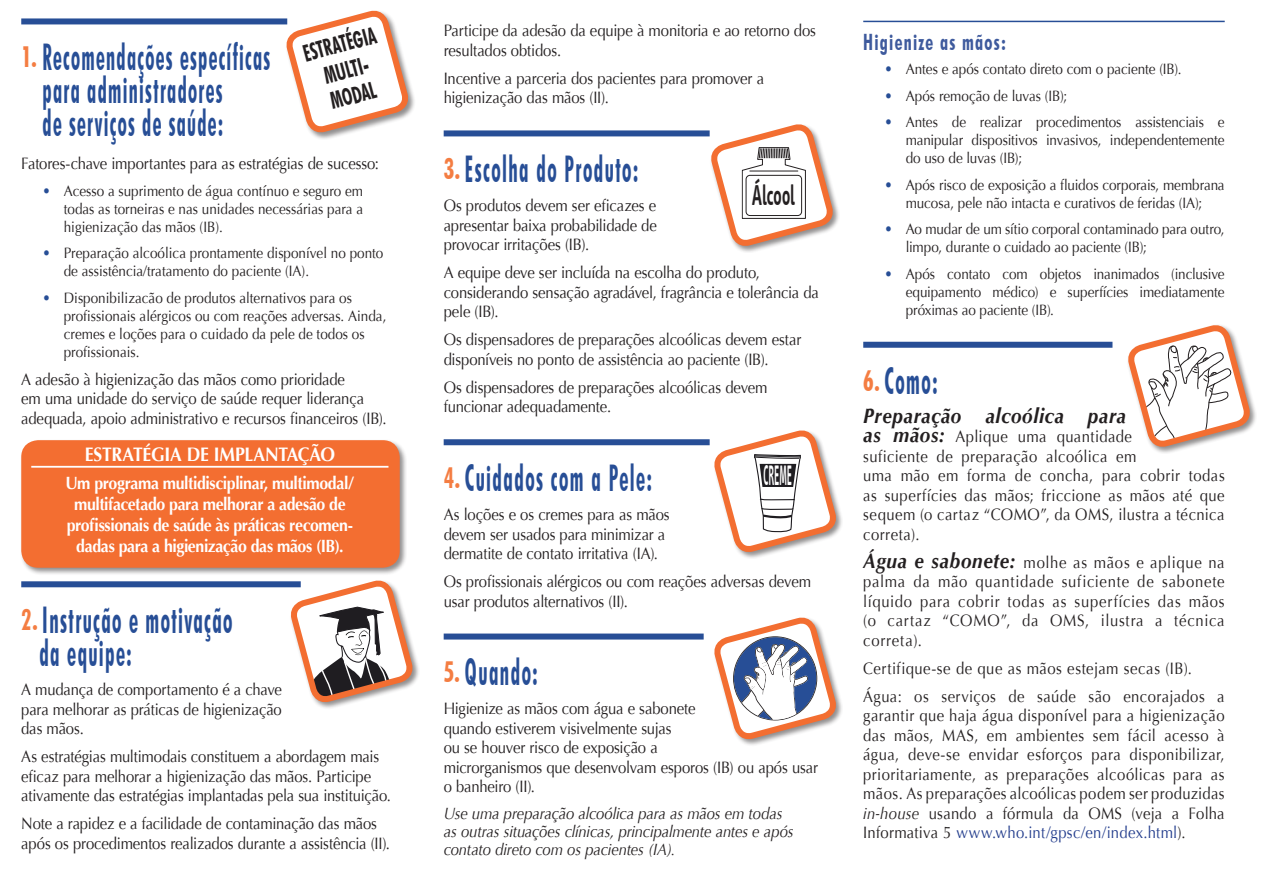
<style>
.page{position:relative;width:1263px;height:893px;background:#fff}
.page>*{position:absolute;margin:0;border:0;box-sizing:border-box;transform-origin:0 0}
.t1{font:700 condensed 36.75px/33px "Futura BT";letter-spacing:.065em;color:#274e96;scale:.57 1}
.t2{font:700 condensed 36.75px/33px "Futura BT";letter-spacing:.065em;color:#274e96;scale:.55 1}
.t3{font:600 29.4px "Info Text";color:#231f20;scale:.61 1}
.t4{font:600 29.1px "Info Text";color:#fff;scale:.36 1}
.t5{font:700 condensed 23.4px/26.5px "Futura BT";color:#231f20;text-align:center;scale:.77 1}
.t6{font:700 condensed 22.5px "Futura BT";letter-spacing:.07em;color:#3e5a9d;scale:.8 1}
.t7{font:italic 700 21px "Optima";letter-spacing:.03em;color:#231f20;scale:.9 1}
.t8{font:700 19.5px "Optima";letter-spacing:-.01em;color:#fff;scale:.9 1}
.t9{font:700 17.7px/21px "Optima";letter-spacing:-.025em;color:#fff;text-align:center;scale:.9 1}
.t10{font:16.5px/19.5px "Optima";letter-spacing:-.005em;color:#231f20;scale:.9 1}
.t11{font:16.5px/19.5px "Optima";letter-spacing:.03em;color:#231f20;scale:.9 1}
.t12{font:italic 16.5px/18px "Optima";letter-spacing:-.01em;color:#231f20;scale:.9 1}
.t13{font:16.5px/28px "Optima";letter-spacing:.035em;color:#231f20;scale:.9 1}
.t14{font:15px/18px "Optima";color:#231f20;text-align:justify;scale:.9 1}
.s1{font-size:28.8px;color:#f47d42}
.s2{color:#274e96}
.s3{font-weight:700;font-style:italic;font-size:21px}
.s4{font-style:italic}
.s5{color:#253f8e}
</style>
<div class="page">
<div style="left:21px;top:18px;width:266px;height:6px;background:#274e96"></div>
<div style="left:21px;top:581px;width:280px;height:6px;background:#274e96"></div>
<div style="left:20px;top:438px;width:387px;height:138px;background:#231f20;opacity:.5"></div>
<div style="left:21px;top:440px;width:379px;height:128px;background:#f36e31;border-radius:17px"></div>
<hr style="left:31px;top:466px;width:357px;height:2px;background:#fff">
<div style="left:444px;top:130px;width:266px;height:6px;background:#274e96"></div>
<div style="left:444px;top:439px;width:266px;height:6px;background:#274e96"></div>
<div style="left:444px;top:633px;width:260px;height:6px;background:#274e96"></div>
<hr style="left:863px;top:21px;width:362px;height:1px;background:#274e96">
<div style="left:863px;top:342px;width:249px;height:6px;background:#274e96"></div>
<div style="left:285px;top:9px;width:130px;height:131px;background:#231f20;opacity:.5"></div>
<svg style="left:287px;top:9px;width:121px;height:131px"></svg>
<div style="left:289px;top:579px;width:131px;height:130px;background:#231f20;opacity:.5"></div>
<svg style="left:291px;top:548px;width:121px;height:161px"></svg>
<div style="left:709px;top:122px;width:131px;height:131px;background:#231f20;opacity:.5"></div>
<svg style="left:711px;top:122px;width:121px;height:131px"></svg>
<div style="left:712px;top:616px;width:131px;height:130px;background:#231f20;opacity:.5"></div>
<div style="left:1126px;top:323px;width:131px;height:131px;background:#231f20;opacity:.5"></div>
<svg style="left:1128px;top:323px;width:121px;height:131px"></svg>
<div style="left:712px;top:429px;width:131px;height:130px;background:#231f20;opacity:.5"></div>
<svg style="left:715px;top:429px;width:121px;height:317px"></svg>
<h3 class="t5" style="left:300px;top:41px;width:99px;rotate:-15deg">ESTRATÉGIA<br>MULTI-<br>MODAL</h3>
<h1 class="t2" style="left:43px;top:40px;width:416px;text-indent:-21px"><span class="s1">1.</span> Recomendações específicas para administradores<br>de serviços de saúde:</h1>
<p class="t10" style="left:21px;top:154px;width:399px">Fatores-chave importantes para as estratégias de sucesso:</p>
<p class="t14" style="left:64px;top:182px;width:334px;text-indent:-21px"><span class="s2">•</span> Acesso a suprimento de água contínuo e seguro em todas as torneiras e nas unidades necessárias para a higienização das mãos (IB).</p>
<p class="t14" style="left:64px;top:244px;width:357px;text-indent:-21px"><span class="s2">•</span> Preparação alcoólica prontamente disponível no ponto de assistência/tratamento do paciente (IA).</p>
<p class="t14" style="left:64px;top:289px;width:360px;text-align:left;text-indent:-21px"><span class="s2">•</span> Disponibilizacão de produtos alternativos para os profissionais alérgicos ou com reações adversas. Ainda, cremes e loções para o cuidado da pele de todos os profissionais.</p>
<p class="t10" style="left:21px;top:369px;width:407px">A adesão à higienização das mãos como prioridade<br>em uma unidade do serviço de saúde requer liderança adequada, apoio administrativo e recursos financeiros (IB).</p>
<p class="t8" style="left:85px;top:443px;width:280px">ESTRATÉGIA DE IMPLANTAÇÃO</p>
<p class="t9" style="left:65px;top:473px;width:322px">Um programa multidisciplinar, multimodal/ multifacetado para melhorar a adesão de profissionais de saúde às práticas recomen&shy;dadas para a higienização das mãos (IB).</p>
<h1 class="t1" style="left:39px;top:603px;width:340px;text-indent:-18px"><span class="s1">2.</span> Instrução e motivação da equipe:</h1>
<p class="t10" style="left:21px;top:680px;width:291px;text-align:justify">A mudança de comportamento é a chave para melhorar as práticas de higienização das mãos.</p>
<p class="t10" style="left:21px;top:747px;width:412px">As estratégias multimodais constituem a abordagem mais eficaz para melhorar a higienização das mãos. Participe ativamente das estratégias implantadas pela sua instituição.</p>
<p class="t10" style="left:21px;top:814px;width:411px">Note a rapidez e a facilidade de contaminação das mãos após os procedimentos realizados durante a assistência (II).</p>
<p class="t10" style="left:444px;top:21px;width:415px">Participe da adesão da equipe à monitoria e ao retorno dos resultados obtidos.</p>
<p class="t10" style="left:444px;top:69px;width:357px">Incentive a parceria dos pacientes para promover a higienização das mãos (II).</p>
<h1 class="t1" style="left:444px;top:152px;width:343px"><span class="s1">3.</span>Escolha do Produto:</h1>
<p class="t10" style="left:444px;top:196px;width:238px;text-align:justify">Os produtos devem ser eficazes e apresentar baixa probabilidade de provocar irritações (IB).</p>
<p class="t10" style="left:444px;top:263px;width:418px">A equipe deve ser incluída na escolha do produto, considerando sensação agradável, fragrância e tolerância da pele (IB).</p>
<p class="t10" style="left:444px;top:330px;width:399px">Os dispensadores de preparações alcoólicas devem estar disponíveis no ponto de assistência ao paciente (IB).</p>
<p class="t10" style="left:444px;top:378px;width:361px">Os dispensadores de preparações alcoólicas devem funcionar adequadamente.</p>
<h2 class="t3" style="left:752px;top:178px;width:72px">Álcool</h2>
<h1 class="t1" style="left:444px;top:461px;width:367px"><span class="s1">4.</span> Cuidados com a Pele:</h1>
<p class="t10" style="left:444px;top:505px;width:253px">As loções e os cremes para as mãos devem ser usados para minimizar a dermatite de contato irritativa (IA).</p>
<p class="t10" style="left:444px;top:572px;width:410px">Os profissionais alérgicos ou com reações adversas devem usar produtos alternativos (II).</p>
<h3 class="t4" style="left:763px;top:459px;width:81px">CREME</h3>
<h1 class="t1" style="left:444px;top:655px;width:167px"><span class="s1">5.</span> Quando:</h1>
<p class="t10" style="left:444px;top:699px;width:417px">Higienize as mãos com água e sabonete<br>quando estiverem visivelmente sujas<br>ou se houver risco de exposição a<br>microrganismos que desenvolvam esporos (IB) ou após usar o banheiro (II).</p>
<p class="t12" style="left:444px;top:804px;width:390px">Use uma preparação alcoólica para as mãos em todas as outras situações clínicas, principalmente antes e após contato direto com os pacientes (IA).</p>
<h3 class="t6" style="left:863px;top:28px;width:180px">Higienize as mãos:</h3>
<p class="t14" style="left:884px;top:60px;width:331px"><span class="s2">•</span> Antes e após contato direto com o paciente (IB).</p>
<p class="t14" style="left:884px;top:87px;width:204px"><span class="s2">•</span> Após remoção de luvas (IB);</p>
<p class="t14" style="left:906px;top:113px;width:356px;text-indent:-21px"><span class="s2">•</span> Antes de realizar procedimentos assistenciais e manipular dispositivos invasivos, independentemente do uso de luvas (IB);</p>
<p class="t14" style="left:884px;top:176px;width:379px;text-align:center"><span class="s2">•</span> Após risco de exposição a fluidos corporais, membrana mucosa, pele não intacta e curativos de feridas (IA);</p>
<p class="t14" style="left:906px;top:220px;width:356px;text-indent:-21px"><span class="s2">•</span> Ao mudar de um sítio corporal contaminado para outro, limpo, durante o cuidado ao paciente (IB);</p>
<p class="t14" style="left:906px;top:265px;width:356px;text-indent:-21px"><span class="s2">•</span> Após contato com objetos inanimados (inclusive equipamento médico) e superfícies imediatamente próximas ao paciente (IB).</p>
<h1 class="t1" style="left:863px;top:364px;width:132px"><span class="s1">6.</span> Como:</h1>
<p class="t7" style="left:863px;top:403px;width:293px">Preparação alcoólica para</p>
<p class="t11" style="left:863px;top:427px;width:403px"><span class="s3">as mãos:</span> Aplique uma quantidade<br>suficiente de preparação alcoólica em<br>uma mão em forma de concha, para cobrir todas as superfícies das mãos; friccione as mãos até que sequem (o cartaz “COMO”, da OMS, ilustra a técnica correta).</p>
<p class="t10" style="left:863px;top:552px;width:403px;text-align:justify"><span class="s3">Água e sabonete:</span> molhe as mãos e aplique na palma da mão quantidade suficiente de sabonete líquido para cobrir todas as superfícies das mãos (o cartaz “COMO”, da OMS, ilustra a técnica correta).</p>
<p class="t13" style="left:863px;top:654px;width:403px">Certifique-se de que as mãos estejam secas (IB).<br>Água: os serviços de saúde são encorajados a</p>
<p class="t10" style="left:863px;top:706px;width:403px;text-align:justify">garantir que haja água disponível para a higienização das mãos, MAS, em ambientes sem fácil acesso à água, deve-se envidar esforços para disponibilizar, prioritariamente, as preparações alcoólicas para as mãos. As preparações alcoólicas podem ser produzidas <span class="s4">in-house</span> usando a fórmula da OMS (veja a Folha Informativa 5 <span class="s5">www.who.int/gpsc/en/index.html</span>).</p>
</div>
